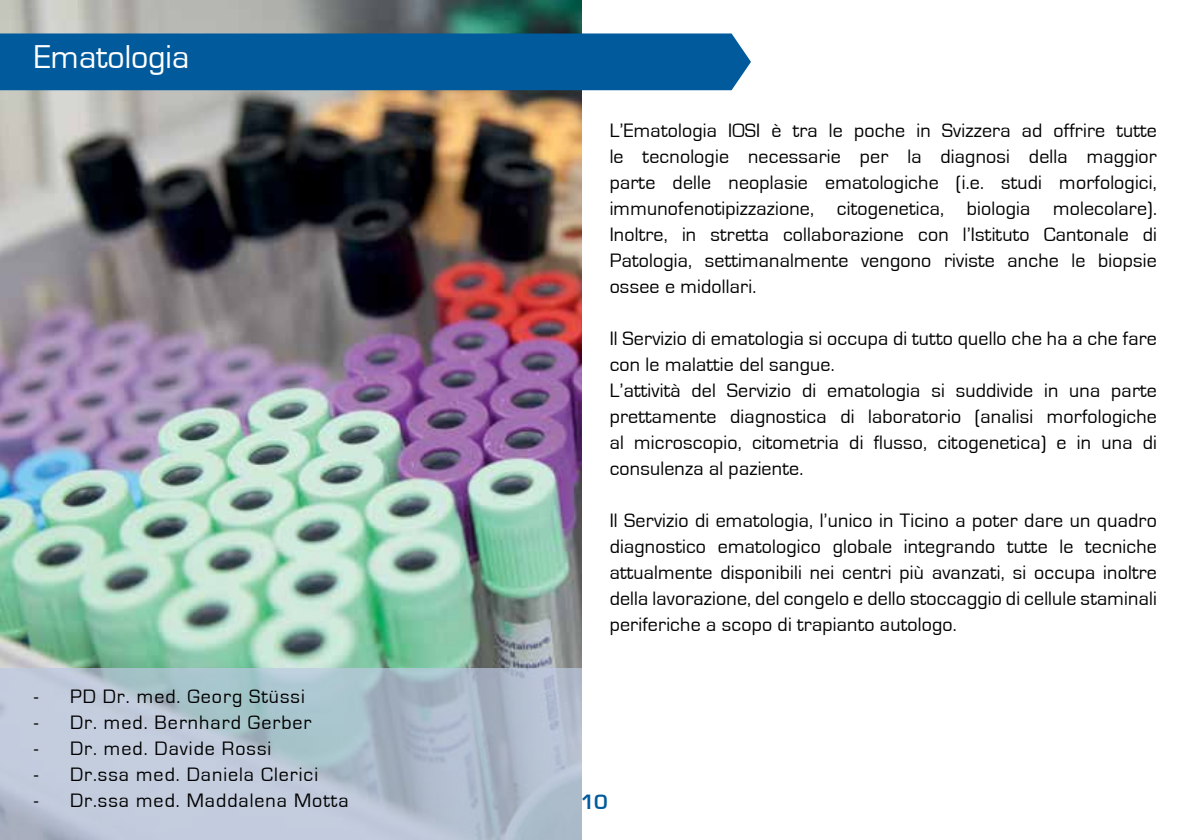
<style>
.page{position:relative;width:1191px;height:840px;background:#fff}
.page>*{position:absolute;margin:0;border:0;box-sizing:border-box;transform-origin:0 0}
.t1{font:34px "Eurostile";color:#fff}
.t2{font:20px/26px "Eurostile";letter-spacing:.01em;color:#000;text-align:justify}
.t3{font:20px "Eurostile";letter-spacing:.05em;color:#000}
.t4{font:600 19.2px "Eurostile";color:#005a9c}
</style>
<div class="page">
<img style="left:0;top:0;width:581px;height:668px">
<svg style="left:0;top:668px;width:581px;height:171px;background:#b5c2d1"></svg>
<div style="left:0;top:33px;width:751px;height:57px;background:#005a9c"></div>
<h1 class="t1" style="left:34px;top:39px;width:157px">Ematologia</h1>
<p class="t3" style="left:34px;top:685px;width:272px">- PD Dr. med. Georg Stüssi</p>
<p class="t3" style="left:34px;top:711px;width:279px">- Dr. med. Bernhard Gerber</p>
<p class="t3" style="left:34px;top:737px;width:239px">- Dr. med. Davide Rossi</p>
<p class="t3" style="left:34px;top:763px;width:286px">- Dr.ssa med. Daniela Clerici</p>
<p class="t3" style="left:34px;top:789px;width:316px">- Dr.ssa med. Maddalena Motta</p>
<p class="t2" style="left:609px;top:117px;width:549px">L’Ematologia IOSI è tra le poche in Svizzera ad offrire tutte le tecnologie necessarie per la diagnosi della maggior parte delle neoplasie ematologiche (i.e. studi morfologici, immunofenotipizzazione, citogenetica, biologia molecolare).<br>Inoltre, in stretta collaborazione con l’Istituto Cantonale di Patologia, settimanalmente vengono riviste anche le biopsie ossee e midollari.</p>
<p class="t2" style="left:609px;top:325px;width:549px;text-align:left">Il Servizio di ematologia si occupa di tutto quello che ha a che fare con le malattie del sangue.<br>L’attività del Servizio di ematologia si suddivide in una parte prettamente diagnostica di laboratorio (analisi morfologiche al microscopio, citometria di flusso, citogenetica) e in una di consulenza al paziente.</p>
<p class="t2" style="left:609px;top:507px;width:549px">Il Servizio di ematologia, l’unico in Ticino a poter dare un quadro diagnostico ematologico globale integrando tutte le tecniche attualmente disponibili nei centri più avanzati, si occupa inoltre della lavorazione, del congelo e dello stoccaggio di cellule staminali periferiche a scopo di trapianto autologo.</p>
<p class="t4" style="left:581px;top:789px;width:29px">10</p>
</div>
